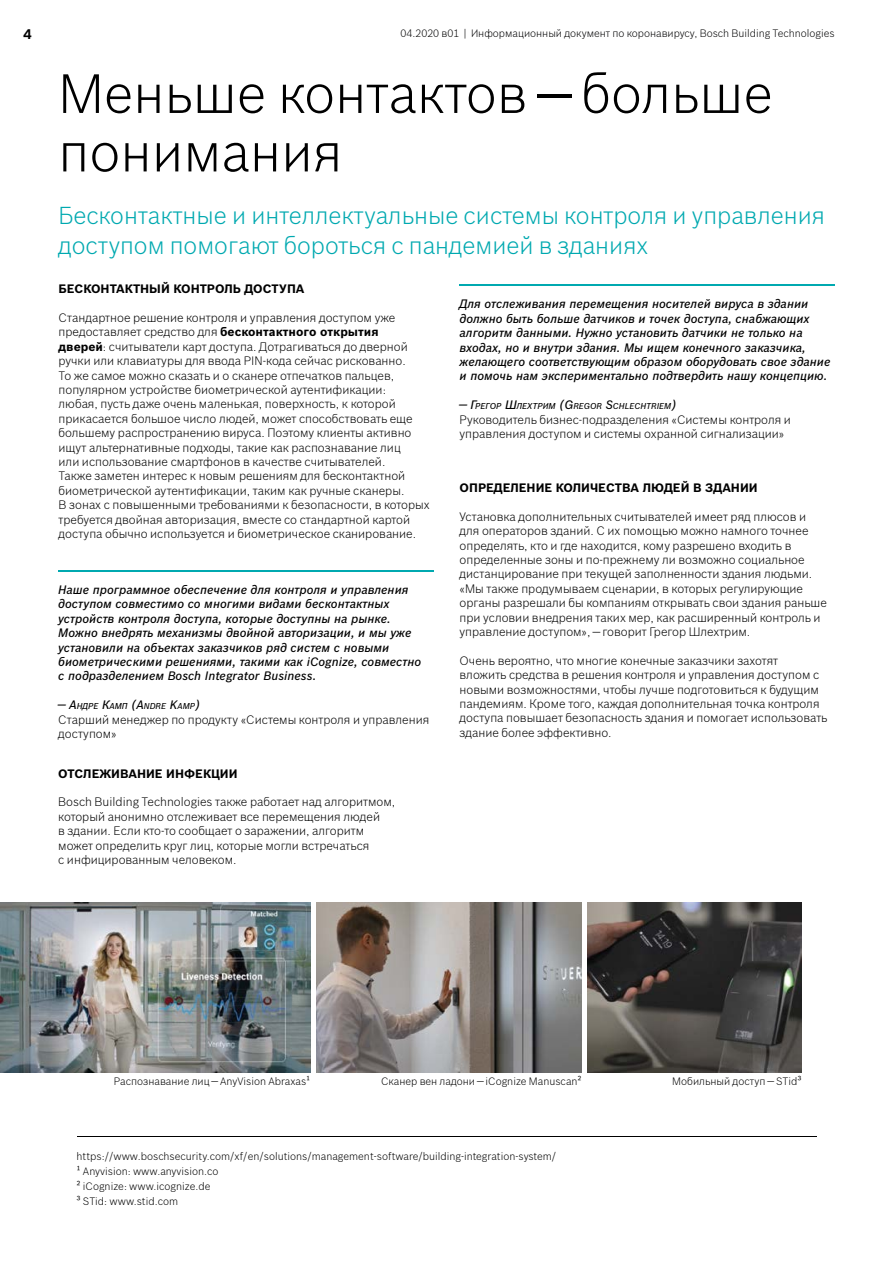
<style>
.page{position:relative;width:893px;height:1263px;background:#fff}
.page>*{position:absolute;margin:0;border:0;box-sizing:border-box;transform-origin:0 0}
.t1{font:300 54px/58.5px "Bosch Sans";color:#000}
.t2{font:300 24px/30px "Bosch Sans";color:#00a9b0}
.t3{font:700 13.5px "Bosch Sans";color:#000}
.t4{font:300 12px/14.4px "Bosch Sans";color:#000}
.t5{font:italic 500 12px/14.4px "Bosch Sans";color:#000}
.t6{font:700 12px "Bosch Sans";color:#000}
.t7{font:300 10.5px/15px "Bosch Sans";color:#000}
.t8{font:300 10.5px "Bosch Sans";color:#020203}
.t9{font:italic 500 8.4px "Bosch Sans";color:#000}
.s1{font-weight:700}
.s2{font-size:12px}
</style>
<div class="page">
<hr style="left:77px;top:1136px;width:739px;height:1px;background:#000">
<hr style="left:58px;top:570px;width:376px;height:1px;background:#00a9b0">
<hr style="left:460px;top:284px;width:375px;height:2px;background:#00a9b0">
<img style="left:0;top:902px;width:310px;height:170px">
<img style="left:588px;top:902px;width:213px;height:170px">
<img style="left:317px;top:902px;width:265px;height:170px">
<p class="t3" style="left:23px;top:24px;width:10px">4</p>
<p class="t8" style="left:400px;top:25px;width:436px">04.2020 в01 | Информационный документ по коронавирусу, Bosch Building Technologies</p>
<h1 class="t1" style="left:58px;top:61px;width:716px">Меньше контактов — больше понимания</h1>
<h2 class="t2" style="left:59px;top:199px;width:768px">Бесконтактные и интеллектуальные системы контроля и управления доступом помогают бороться с пандемией в зданиях</h2>
<p class="t6" style="left:59px;top:280px;width:247px">БЕСКОНТАКТНЫЙ КОНТРОЛЬ ДОСТУПА</p>
<p class="t4" style="left:59px;top:310px;width:373px">Стандартное решение контроля и управления доступом уже предоставляет средство для <span class="s1">бесконтактного открытия<br>дверей</span>: считыватели карт доступа. Дотрагиваться до дверной ручки или клавиатуры для ввода PIN-кода сейчас рискованно.<br>То же самое можно сказать и о сканере отпечатков пальцев, популярном устройстве биометрической аутентификации:<br>любая, пусть даже очень маленькая, поверхность, к которой прикасается большое число людей, может способствовать еще большему распространению вируса. Поэтому клиенты активно ищут альтернативные подходы, такие как распознавание лиц<br>или использование смартфонов в качестве считывателей.<br>Также заметен интерес к новым решениям для бесконтактной биометрической аутентификации, таким как ручные сканеры.<br>В зонах с повышенными требованиями к безопасности, в которых требуется двойная авторизация, вместе со стандартной картой доступа обычно используется и биометрическое сканирование.</p>
<p class="t5" style="left:58px;top:582px;width:365px">Наше программное обеспечение для контроля и управления доступом совместимо со многими видами бесконтактных устройств контроля доступа, которые доступны на рынке.<br>Можно внедрять механизмы двойной авторизации, и мы уже установили на объектах заказчиков ряд систем с новыми биометрическими решениями, такими как iCognize, совместно с подразделением Bosch Integrator Business.</p>
<p class="t9" style="left:58px;top:700px;width:143px"><span class="s2">— А</span>НДРЕ <span class="s2">К</span>АМП <span class="s2">(A</span>NDRE <span class="s2">K</span>AMP<span class="s2">)</span></p>
<p class="t4" style="left:58px;top:711px;width:372px">Старший менеджер по продукту «Системы контроля и управления доступом»</p>
<p class="t6" style="left:58px;top:764px;width:181px">ОТСЛЕЖИВАНИЕ ИНФЕКЦИИ</p>
<p class="t4" style="left:58px;top:794px;width:338px">Bosch Building Technologies также работает над алгоритмом, который анонимно отслеживает все перемещения людей<br>в здании. Если кто-то сообщает о заражении, алгоритм может определить круг лиц, которые могли встречаться<br>с инфицированным человеком.</p>
<p class="t5" style="left:460px;top:296px;width:372px">Для отслеживания перемещения носителей вируса в здании должно быть больше датчиков и точек доступа, снабжающих алгоритм данными. Нужно установить датчики не только на входах, но и внутри здания. Мы ищем конечного заказчика, желающего соответствующим образом оборудовать свое здание и помочь нам экспериментально подтвердить нашу концепцию.</p>
<p class="t9" style="left:460px;top:400px;width:218px"><span class="s2">— Г</span>РЕГОР <span class="s2">Ш</span>ЛЕХТРИМ <span class="s2">(G</span>REGOR <span class="s2">S</span>CHLECHTRIEM<span class="s2">)</span></p>
<p class="t4" style="left:460px;top:411px;width:333px">Руководитель бизнес-подразделения «Системы контроля и управления доступом и системы охранной сигнализации»</p>
<p class="t6" style="left:460px;top:478px;width:300px">ОПРЕДЕЛЕНИЕ КОЛИЧЕСТВА ЛЮДЕЙ В ЗДАНИИ</p>
<p class="t4" style="left:460px;top:508px;width:369px">Установка дополнительных считывателей имеет ряд плюсов и для операторов зданий. С их помощью можно намного точнее определять, кто и где находится, кому разрешено входить в определенные зоны и по-прежнему ли возможно социальное дистанцирование при текущей заполненности здания людьми. «Мы также продумываем сценарии, в которых регулирующие органы разрешали бы компаниям открывать свои здания раньше при условии внедрения таких мер, как расширенный контроль и управление доступом», — говорит Грегор Шлехтрим.</p>
<p class="t4" style="left:460px;top:652px;width:369px">Очень вероятно, что многие конечные заказчики захотят вложить средства в решения контроля и управления доступом с новыми возможностями, чтобы лучше подготовиться к будущим пандемиям. Кроме того, каждая дополнительная точка контроля доступа повышает безопасность здания и помогает использовать здание более эффективно.</p>
<p class="t7" style="left:114px;top:1073px;width:198px">Распознавание лиц — AnyVision Abraxas¹</p>
<p class="t7" style="left:381px;top:1073px;width:202px">Сканер вен ладони — iCognize Manuscan²</p>
<p class="t7" style="left:672px;top:1073px;width:131px">Мобильный доступ — STid³</p>
<p class="t7" style="left:77px;top:1148px;width:481px">https://www.boschsecurity.com/xf/en/solutions/management-software/building-integration-system/ ¹ Anyvision: www.anyvision.co<br>² iCognize: www.icognize.de<br>³ STid: www.stid.com</p>
</div>
